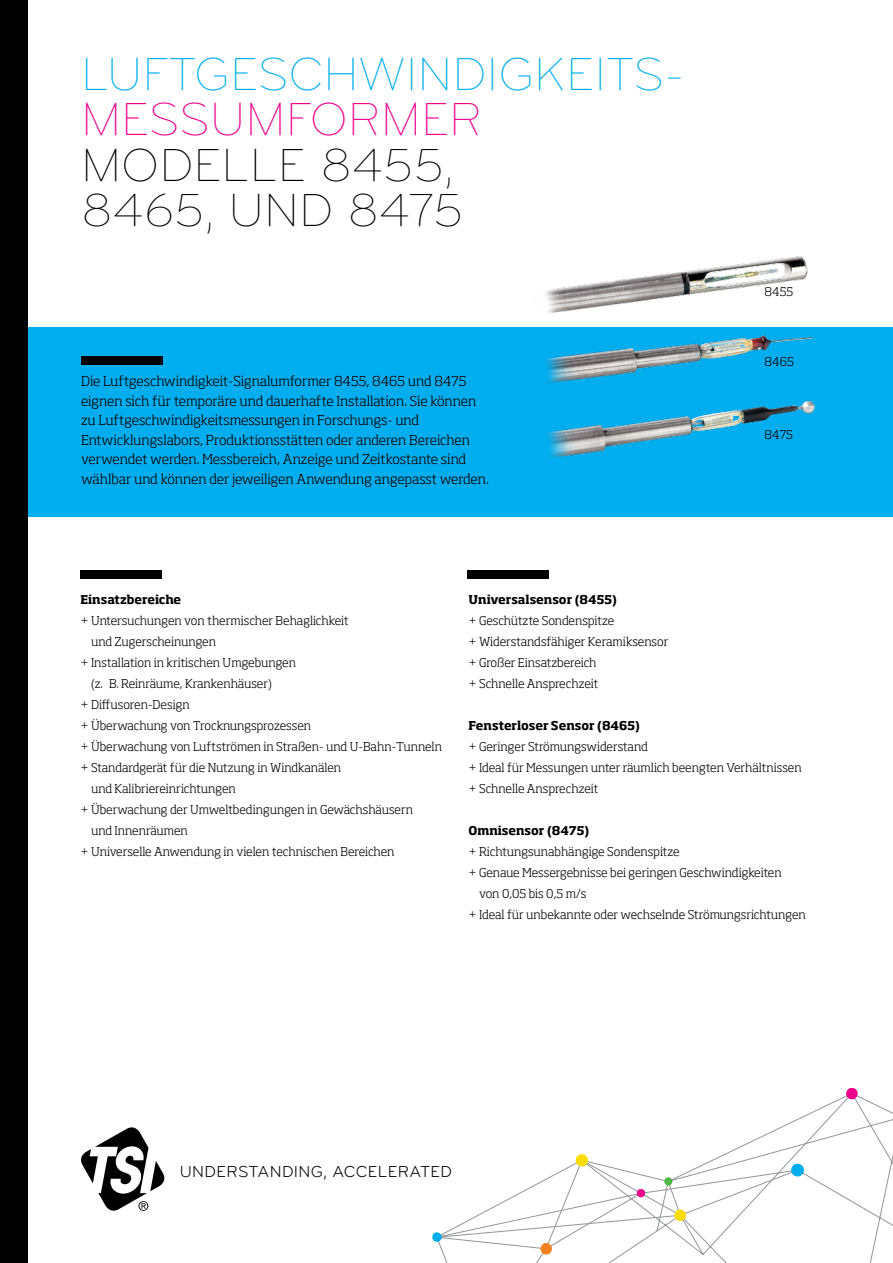
<style>
.page{position:relative;width:893px;height:1263px;background:#fff}
.page>*{position:absolute;margin:0;border:0;box-sizing:border-box;transform-origin:0 0}
.t1{font:300 48px/45.3px "Bryant Pro";color:#00aeef}
.t2{font:300 48px/45.3px "Bryant Pro";color:#000}
.t3{font:16.5px "Bryant Pro";letter-spacing:.025em;color:#010101}
.Product_Description{font:300 13.5px/19.5px "Soho Std";letter-spacing:-.005em;color:#000}
.Features___Benefits{font:300 12px/21px "Soho Std";letter-spacing:-.005em;color:#000}
.Features___Benefits-2{font:700 12px "Soho Std";color:#000}
.Table_Header{font:300 12px "Soho Std";color:#000}
.s1{color:#ec008c}
</style>
<div class="page">
<div style="left:26px;top:327px;width:867px;height:190px;background:#00aeef"></div>
<svg style="left:81px;top:1127px;width:84px;height:84px"></svg>
<div style="left:81px;top:357px;width:81px;height:8px;background:#000"></div>
<div style="left:467px;top:570px;width:81px;height:8px;background:#000"></div>
<div style="left:80px;top:570px;width:81px;height:8px;background:#000"></div>
<svg style="left:438px;top:1096px;width:455px;height:167px"></svg>
<svg style="left:664px;top:1177px;width:9px;height:9px"></svg>
<svg style="left:432px;top:1232px;width:10px;height:10px"></svg>
<svg style="left:540px;top:1242px;width:13px;height:13px"></svg>
<svg style="left:790px;top:1163px;width:15px;height:14px"></svg>
<svg style="left:575px;top:1153px;width:14px;height:14px"></svg>
<svg style="left:845px;top:1088px;width:13px;height:12px"></svg>
<svg style="left:674px;top:1209px;width:13px;height:13px"></svg>
<svg style="left:636px;top:1188px;width:10px;height:10px"></svg>
<div style="left:0;top:0;width:27px;height:1263px;background:#000"></div>
<img style="left:545px;top:256px;width:270px;height:202px">
<p class="t1" style="left:81px;top:52px;width:605px">LUFTGESCHWINDIGKEITS-<br><span class="s1">MESSUMFORMER</span></p>
<p class="t2" style="left:81px;top:142px;width:384px">MODELLE 8455,<br>8465, UND 8475</p>
<p class="Product_Description" style="left:81px;top:371px;width:409px">Die Luftgeschwindigkeit-Signalumformer 8455, 8465 und 8475 eignen sich für temporäre und dauerhafte Installation. Sie können zu Luftgeschwindigkeitsmessungen in Forschungs- und Entwicklungslabors, Produktionsstätten oder anderen Bereichen verwendet werden. Messbereich, Anzeige und Zeitkostante sind wählbar und können der jeweiligen Anwendung angepasst werden.</p>
<p class="Table_Header" style="left:765px;top:284px;width:30px">8455</p>
<p class="Table_Header" style="left:765px;top:354px;width:31px">8465</p>
<p class="Table_Header" style="left:765px;top:427px;width:30px">8475</p>
<p class="Features___Benefits-2" style="left:80px;top:592px;width:102px">Einsatzbereiche</p>
<p class="Features___Benefits" style="left:91px;top:610px;width:259px;text-indent:-11px">+ Untersuchungen von thermischer Behaglichkeit und Zugerscheinungen</p>
<p class="Features___Benefits" style="left:91px;top:652px;width:207px;text-indent:-11px">+ Installation in kritischen Umgebungen (z. B. Reinräume, Krankenhäuser)</p>
<p class="Features___Benefits" style="left:80px;top:694px;width:111px">+ Diffusoren-Design</p>
<p class="Features___Benefits" style="left:80px;top:715px;width:232px">+ Überwachung von Trocknungsprozessen</p>
<p class="Features___Benefits" style="left:80px;top:736px;width:363px">+ Überwachung von Luftströmen in Straßen- und U-Bahn-Tunneln</p>
<p class="Features___Benefits" style="left:91px;top:757px;width:252px;text-indent:-11px">+ Standardgerät für die Nutzung in Windkanälen und Kalibriereinrichtungen</p>
<p class="Features___Benefits" style="left:91px;top:799px;width:323px;text-indent:-11px">+ Überwachung der Umweltbedingungen in Gewächshäusern und Innenräumen</p>
<p class="Features___Benefits" style="left:80px;top:841px;width:316px">+ Universelle Anwendung in vielen technischen Bereichen</p>
<p class="Features___Benefits-2" style="left:468px;top:592px;width:150px">Universalsensor (8455)</p>
<p class="Features___Benefits" style="left:468px;top:610px;width:147px">+ Geschützte Sondenspitze</p>
<p class="Features___Benefits" style="left:468px;top:631px;width:201px">+ Widerstandsfähiger Keramiksensor</p>
<p class="Features___Benefits" style="left:468px;top:652px;width:130px">+ Großer Einsatzbereich</p>
<p class="Features___Benefits" style="left:468px;top:673px;width:132px">+ Schnelle Ansprechzeit</p>
<p class="Features___Benefits-2" style="left:468px;top:718px;width:173px">Fensterloser Sensor (8465)</p>
<p class="Features___Benefits" style="left:468px;top:736px;width:181px">+ Geringer Strömungswiderstand</p>
<p class="Features___Benefits" style="left:468px;top:757px;width:335px">+ Ideal für Messungen unter räumlich beengten Verhältnissen</p>
<p class="Features___Benefits" style="left:468px;top:778px;width:132px">+ Schnelle Ansprechzeit</p>
<p class="Features___Benefits-2" style="left:468px;top:823px;width:122px">Omnisensor (8475)</p>
<p class="Features___Benefits" style="left:468px;top:841px;width:213px">+ Richtungsunabhängige Sondenspitze</p>
<p class="Features___Benefits" style="left:479px;top:862px;width:304px;text-indent:-11px">+ Genaue Messergebnisse bei geringen Geschwindigkeiten von 0,05 bis 0,5 m/s</p>
<p class="Features___Benefits" style="left:468px;top:904px;width:339px">+ Ideal für unbekannte oder wechselnde Strömungsrichtungen</p>
<p class="t3" style="left:180px;top:1162px;width:274px">UNDERSTANDING, ACCELERATED</p>
</div>
